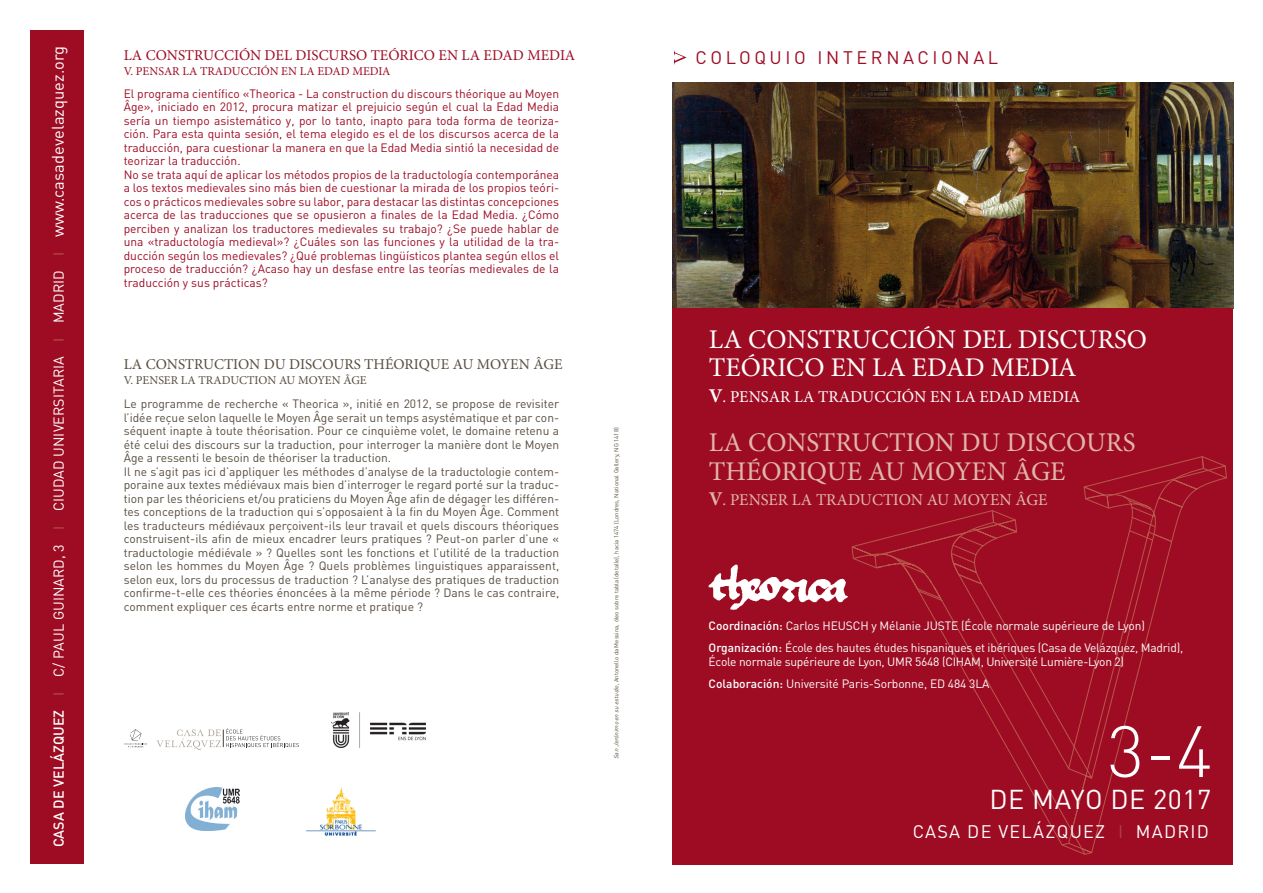
<style>
.page{position:relative;width:1263px;height:893px;background:#fff}
.page>*{position:absolute;margin:0;border:0;box-sizing:border-box;transform-origin:0 0}
.t1{font:300 71.4px "DIN";color:#fff}
.t2{font:27px/28.5px "Minion Pro";color:#fff}
.t3{font:27px/28.5px "Minion Pro";color:#e1b6aa}
.t4{font:27px "DIN";letter-spacing:.02em;color:#fff}
.t5{font:18px "DIN";letter-spacing:.07em;color:#fff}
.t6{font:18px "DIN";letter-spacing:.2em;color:#9e0c23}
.t7{font:16.5px "Minion Pro";color:#fff}
.t8{font:16.5px "Minion Pro";color:#e1b6aa}
.t9{font:15px "Minion Pro";color:#9e0c23}
.t10{font:15px "Minion Pro";color:#584d3f}
.t11{font:14.25px "DIN";letter-spacing:.005em;color:#fff}
.t12{font:12px/13.5px "DIN";color:#584d3f}
.t13{font:12px/13.5px "DIN";color:#9e0c23}
.t14{font:12px/22px "DIN";letter-spacing:-.02em;color:#fff}
.t15{font:12px "Minion Pro";color:#9e0c23}
.t16{font:12px "Minion Pro";color:#584d3f}
.t17{font:6px "DIN";color:#584d3f}
.s1{font-weight:500}
.s2{font-weight:500;color:#af413b}
.s3{font-size:16.5px}
.s4{font-style:italic}
.s5{font-weight:700;font-size:19.5px}
.s6{color:#af413b}
</style>
<div class="page">
<img style="left:672px;top:82px;width:561px;height:226px">
<div style="left:672px;top:308px;width:561px;height:557px;background:#9e0c23"></div>
<svg style="left:1086px;top:585px;width:75px;height:270px"></svg>
<svg style="left:1064px;top:699px;width:22px;height:156px"></svg>
<svg style="left:915px;top:585px;width:157px;height:261px"></svg>
<svg style="left:851px;top:456px;width:376px;height:129px"></svg>
<div style="left:30px;top:30px;width:53px;height:833px;background:#9e0c23"></div>
<svg style="left:674px;top:51px;width:12px;height:13px"></svg>
<svg style="left:125px;top:729px;width:22px;height:18px"></svg>
<svg style="left:156px;top:728px;width:143px;height:22px"></svg>
<img style="left:332px;top:712px;width:93px;height:35px">
<img style="left:185px;top:787px;width:54px;height:43px">
<img style="left:306px;top:786px;width:70px;height:50px">
<img style="left:708px;top:562px;width:144px;height:48px">
<p class="t11" style="left:50px;top:847px;width:803px;rotate:-90deg"><span class="s1">CASA DE VELÁZQUEZ</span> <span class="s2">I</span> C/ PAU L GU INARD, 3 <span class="s2">I</span> CIU DAD U NIVERSITARIA <span class="s2">I</span> MADRID <span class="s2">I</span> <span class="s3">www.casadevelazquez.org</span></p>
<p class="t9" style="left:124px;top:46px;width:453px">LA CONSTRUCCIÓN DEL DISCURSO TEÓRICO EN LA EDAD MEDIA</p>
<p class="t15" style="left:124px;top:64px;width:268px">V. PENSAR LA TRADUCCIÓN EN LA EDAD MEDIA</p>
<p class="t13" style="left:124px;top:86px;width:437px">El programa científico «Theorica - La construction du discours théorique au Moyen Âge», iniciado en 2012, procura matizar el prejuicio según el cual la Edad Media sería un tiempo asistemático y, por lo tanto, inapto para toda forma de teoriza&shy;ción. Para esta quinta sesión, el tema elegido es el de los discursos acerca de la traducción, para cuestionar la manera en que la Edad Media sintió la necesidad de teorizar la traducción.<br>No se trata aquí de aplicar los métodos propios de la traductología contemporánea a los textos medievales sino más bien de cuestionar la mirada de los propios teóri&shy;cos o prácticos medievales sobre su labor, para destacar las distintas concepciones acerca de las traducciones que se opusieron a finales de la Edad Media. ¿Cómo perciben y analizan los traductores medievales su trabajo? ¿Se puede hablar de una «traductología medieval»? ¿Cuáles son las funciones y la utilidad de la tra&shy;ducción según los medievales? ¿Qué problemas lingüísticos plantea según ellos el proceso de traducción? ¿Acaso hay un desfase entre las teorías medievales de la traducción y sus prácticas?</p>
<p class="t10" style="left:124px;top:354px;width:440px">LA CONSTRUCTION DU DISCOURS THÉORIQUE AU MOYEN ÂGE</p>
<p class="t16" style="left:124px;top:372px;width:245px">V. PENSER LA TRADUCTION AU MOYEN ÂGE</p>
<p class="t12" style="left:124px;top:397px;width:437px">Le programme de recherche « Theorica », initié en 2012, se propose de revisiter l’idée reçue selon laquelle le Moyen Âge serait un temps asystématique et par con&shy;séquent inapte à toute théorisation. Pour ce cinquième volet, le domaine retenu a été celui des discours sur la traduction, pour interroger la manière dont le Moyen Âge a ressenti le besoin de théoriser la traduction.<br>Il ne s’agit pas ici d’appliquer les méthodes d’analyse de la traductologie contem&shy;poraine aux textes médiévaux mais bien d’interroger le regard porté sur la traduc&shy;tion par les théoriciens et/ou praticiens du Moyen Âge afin de dégager les différen&shy;tes conceptions de la traduction qui s’opposaient à la fin du Moyen Âge. Comment les traducteurs médiévaux perçoivent-ils leur travail et quels discours théoriques construisent-ils afin de mieux encadrer leurs pratiques ? Peut-on parler d’une « traductologie médiévale » ? Quelles sont les fonctions et l’utilité de la traduction selon les hommes du Moyen Âge ? Quels problèmes linguistiques apparaissent, selon eux, lors du processus de traduction ? L’analyse des pratiques de traduction confirme-t-elle ces théories énoncées à la même période ? Dans le cas contraire, comment expliquer ces écarts entre norme et pratique ?</p>
<p class="t17" style="left:612px;top:759px;width:333px;rotate:-90deg"><span class="s4">San Jerónimo en su estudio</span>, Antonello da Messina, óleo sobre tabla (detalle), hacia 1474 (Londres, National Gallery, NG 1418)</p>
<h3 class="t6" style="left:695px;top:46px;width:304px">Col oq ui o INTERNACIO NAL</h3>
<h2 class="t2" style="left:709px;top:325px;width:440px">LA CONSTRUCCIÓN DEL DISCURSO<br>TEÓRICO EN LA EDAD MEDIA</h2>
<h3 class="t7" style="left:709px;top:386px;width:373px"><span class="s5">V</span>. PENSAR LA TRADUCCIÓN EN LA EDAD MEDIA</h3>
<h2 class="t3" style="left:709px;top:428px;width:428px">LA CONSTRUCTION DU DISCOURS<br>THÉORIQUE AU MOYEN ÂGE</h2>
<h3 class="t8" style="left:709px;top:489px;width:340px"><span class="s5">V</span>. PENSER LA TRADUCTION AU MOYEN ÂGE</h3>
<p class="t14" style="left:709px;top:615px;width:476px"><span class="s1">Coordinación:</span> Carlos HEUSCH y Mélanie JUSTE (École normale supérieure de Lyon)<br><span class="s1">Organización:</span> École des hautes études hispaniques et ibériques (Casa de Velázquez, Madrid),</p>
<p class="t14" style="left:709px;top:650px;width:417px">École normale supérieure de Lyon, U MR 5648 (CIHAM, U niversité Lumière-Lyon 2)<br><span class="s1">Colaboración:</span> U niversité Paris-Sorbonne, ED 484 3LA</p>
<h1 class="t1" style="left:1107px;top:707px;width:107px">3-4</h1>
<h2 class="t4" style="left:989px;top:782px;width:223px">DE MAYO DE 2017</h2>
<h3 class="t5" style="left:913px;top:820px;width:298px">CASA DE VELÁZQU EZ <span class="s6">I</span> MADRID</h3>
</div>
